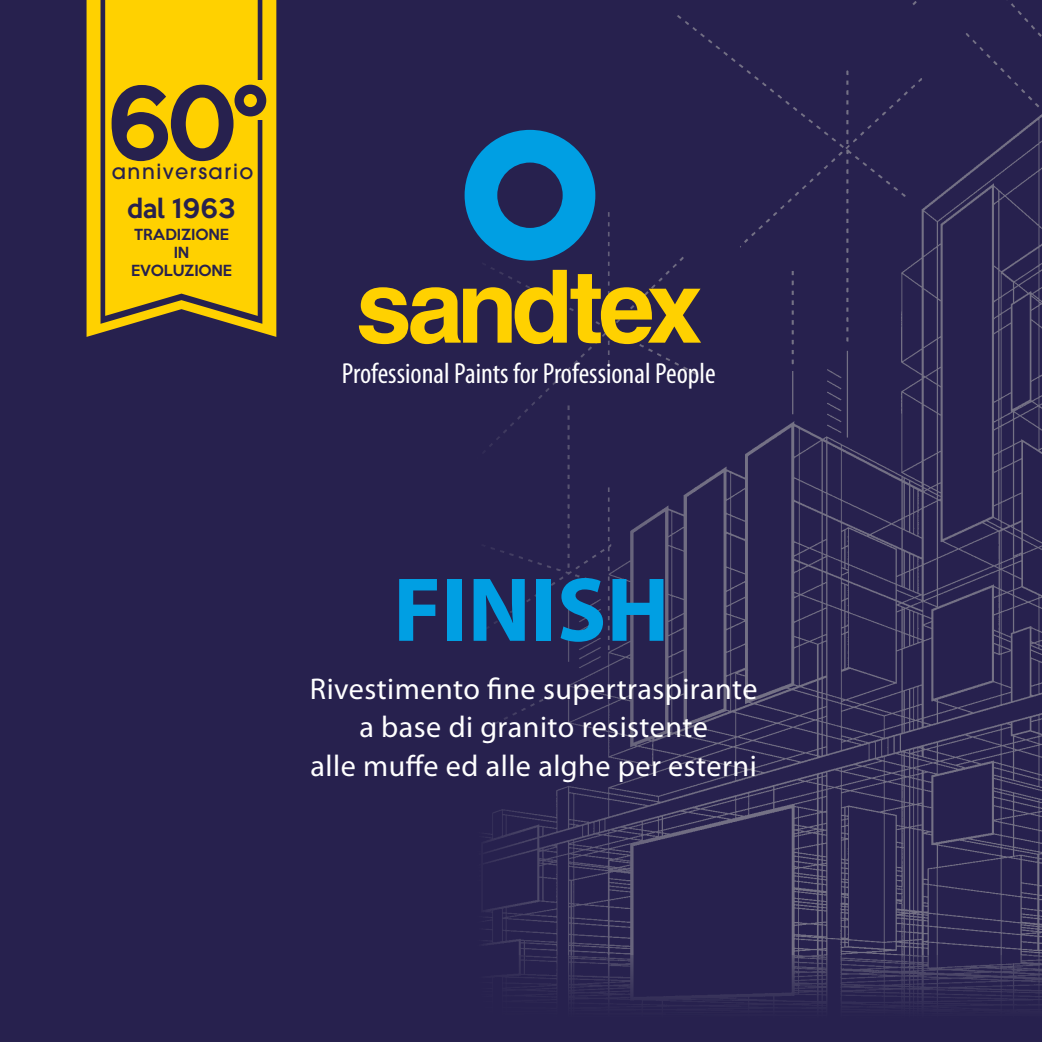
<style>
.page{position:relative;width:1042px;height:1042px;background:#27214e}
.page>*{position:absolute;margin:0;border:0;box-sizing:border-box;transform-origin:0 0}
.t1{font:700 91.7px "Myriad Pro";color:#009fe3}
.t2{font:30.1px/38.5px "Myriad Pro";letter-spacing:.015em;color:#fff;text-align:center}
.t3{font:condensed 29.05px "Myriad Pro";color:#fff}
.t4{font:500 24.5px "Keep Calm";letter-spacing:-.005em;color:#27214e}
.t5{font:500 20.65px "Avant Garde";letter-spacing:.07em;color:#27214e}
.t6{font:500 14px/18px "Keep Calm";letter-spacing:-.005em;color:#27214e;text-align:center}
</style>
<div class="page">
<img style="left:485px;top:1px;width:557px;height:954px">
<svg style="left:87px;top:0;width:189px;height:337px;fill:#ffd100"></svg>
<svg style="left:101px;top:0;width:161px;height:324px;background:#e9bf07"></svg>
<div style="left:251px;top:81px;width:17px;height:39px;background:#ffd100"></div>
<svg style="left:112px;top:85px;width:154px;height:76px"></svg>
<svg style="left:359px;top:270px;width:342px;height:74px"></svg>
<svg style="left:464px;top:130px;width:131px;height:131px"></svg>
<p class="t5" style="left:112px;top:158px;width:143px">anniversario</p>
<p class="t4" style="left:127px;top:187px;width:110px">dal 1963</p>
<p class="t6" style="left:131px;top:224px;width:102px">TRADIZIONE<br>IN<br>EVOLUZIONE</p>
<p class="t3" style="left:342px;top:356px;width:375px">Professional Paints for Professional People</p>
<h1 class="t1" style="left:393px;top:550px;width:278px">FINISH</h1>
<p class="t2" style="left:310px;top:670px;width:449px">Rivestimento fine supertraspirante a base di granito resistente<br>alle muffe ed alle alghe per esterni</p>
</div>
